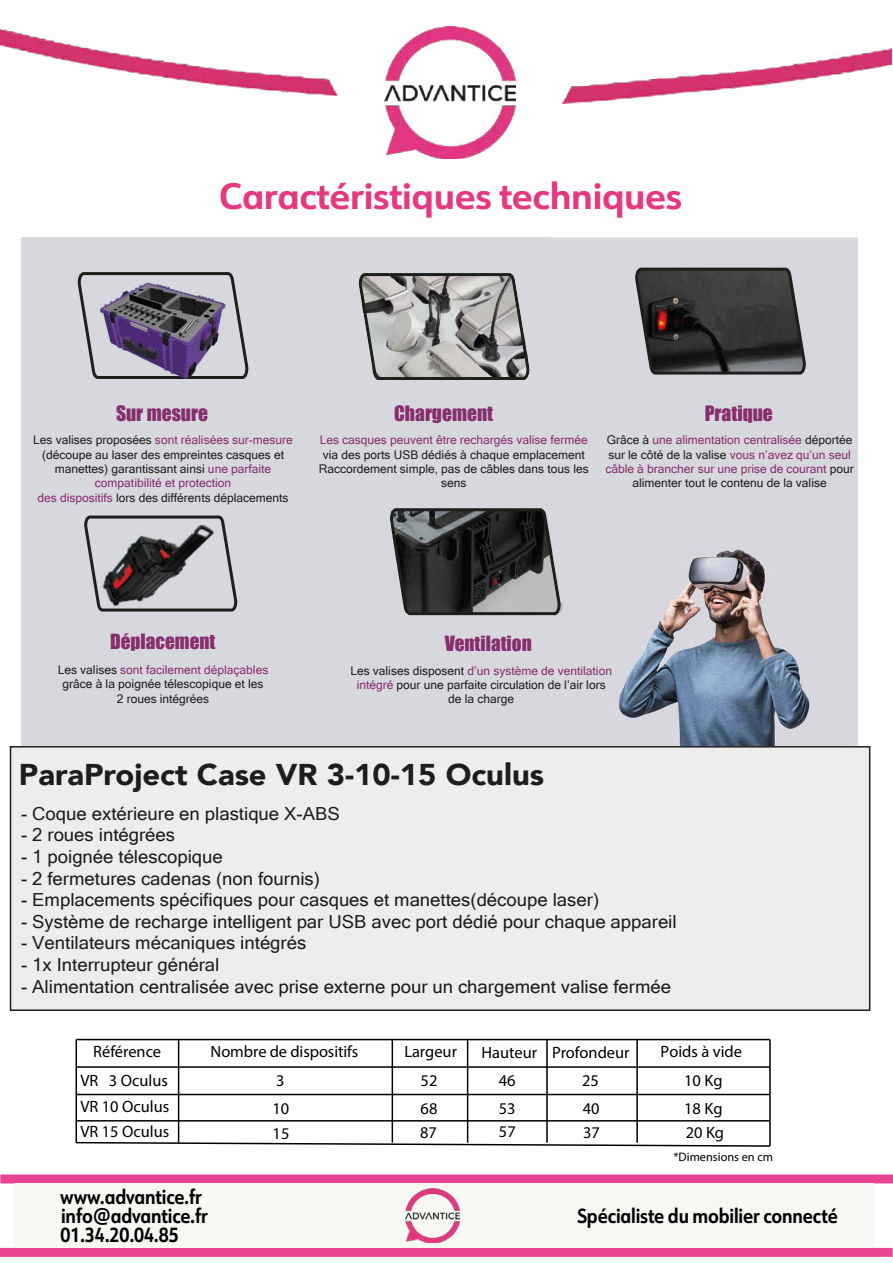
<style>
.page{position:relative;width:893px;height:1263px;background:#fff}
.page>*{position:absolute;margin:0;border:0;box-sizing:border-box;transform-origin:0 0}
.t1{font:700 36px "URW Form";letter-spacing:-.01em;color:#e53880}
.t2{font:900 30px "Avenir";color:#1d1d1b}
.t3{font:700 20.1px/38.4px "URW Form";letter-spacing:-.01em;color:#010101;scale:.87 1}
.t4{font:19.5px "Impact";color:#872e6d}
.t5{font:19.2px "Impact";color:#872e6d}
.t6{font:18px "Microsoft Sans Serif";color:#1d1d1b}
.t7{font:16.35px/25.7px "Myriad Pro";color:#010101}
.t8{font:12.3px "Myriad Pro";color:#010101}
.t9{font:12px/14.4px "Microsoft Sans Serif";color:#1e1e1c;text-align:center}
.t10{font:12px/14.4px "Microsoft Sans Serif";color:#872e6d;text-align:center}
.s1{color:#872e6d}
.s2{color:#1e1e1c}
</style>
<div class="page">
<div style="left:21px;top:237px;width:528px;height:509px;background:#d7d8de"></div>
<div style="left:549px;top:237px;width:309px;height:509px;background:#d7d8de"></div>
<div style="left:10px;top:746px;width:860px;height:265px;background:#ededed;border:2px solid #1d1d1b"></div>
<img style="left:0;top:28px;width:892px;height:68px">
<img style="left:563px;top:80px;width:103px;height:24px">
<img style="left:385px;top:26px;width:131px;height:132px">
<div style="left:0;top:1174px;width:893px;height:9px;background:#e74591"></div>
<div style="left:0;top:1248px;width:893px;height:9px;background:#e74591"></div>
<div style="left:14px;top:1183px;width:860px;height:65px;background:#f7f7f4"></div>
<img style="left:406px;top:1189px;width:53px;height:53px">
<hr style="left:76px;top:1039px;width:1px;height:104px;background:#010101">
<hr style="left:76px;top:1039px;width:694px;height:1px;background:#010101">
<hr style="left:76px;top:1066px;width:694px;height:2px;background:#010101">
<hr style="left:76px;top:1094px;width:694px;height:1px;background:#010101">
<hr style="left:76px;top:1120px;width:694px;height:1px;background:#010101">
<svg style="left:75px;top:1141px;width:696px;height:6px"></svg>
<hr style="left:178px;top:1039px;width:1px;height:104px;background:#010101">
<hr style="left:392px;top:1039px;width:1px;height:104px;background:#010101">
<hr style="left:467px;top:1039px;width:1px;height:104px;background:#010101">
<hr style="left:546px;top:1039px;width:2px;height:104px;background:#010101">
<hr style="left:636px;top:1039px;width:2px;height:104px;background:#010101">
<hr style="left:769px;top:1039px;width:2px;height:107px;background:#010101">
<img style="left:549px;top:530px;width:298px;height:216px">
<svg style="left:77px;top:272px;width:172px;height:107px"></svg>
<img style="left:100px;top:281px;width:126px;height:98px">
<svg style="left:358px;top:264px;width:192px;height:123px"></svg>
<svg style="left:620px;top:257px;width:204px;height:123px;background:#6b6b6d"></svg>
<svg style="left:84px;top:520px;width:154px;height:92px"></svg>
<img style="left:85px;top:515px;width:141px;height:97px">
<svg style="left:390px;top:496px;width:191px;height:123px;background:#6a6b6c"></svg>
<h1 class="t1" style="left:219px;top:171px;width:465px">Caractéristiques techniques</h1>
<h3 class="t4" style="left:116px;top:398px;width:93px">Sur mesure</h3>
<h3 class="t4" style="left:394px;top:398px;width:101px">Chargement</h3>
<h3 class="t4" style="left:705px;top:398px;width:70px">Pratique</h3>
<p class="t9" style="left:33px;top:433px;width:261px">Les valises proposées <span class="s1">sont réalisées sur-mesure </span>(découpe au laser des empreintes casques et manettes) garantissant ainsi <span class="s1">une parfaite compatibilité et protection<br>des dispositifs</span> lors des différents déplacements</p>
<p class="t10" style="left:320px;top:433px;width:270px">Les casques peuvent être rechargés valise fermée</p>
<p class="t9" style="left:319px;top:447px;width:272px">via des ports USB dédiés à chaque emplacement<br>Raccordement simple, pas de câbles dans tous les sens</p>
<p class="t10" style="left:605px;top:433px;width:250px"><span class="s2">Grâce à</span> une alimentation centralisée <span class="s2">déportée sur le côté de la valise</span> vous n’avez qu’un seul câble à brancher sur une prise de courant <span class="s2">pour alimenter tout le contenu de la valise</span></p>
<h3 class="t5" style="left:110px;top:626px;width:107px">Déplacement</h3>
<h3 class="t5" style="left:445px;top:628px;width:89px">Ventilation</h3>
<p class="t9" style="left:58px;top:662px;width:212px">Les valises <span class="s1">sont facilement déplaçables </span>grâce à la poignée télescopique et les<br>2 roues intégrées</p>
<p class="t9" style="left:350px;top:663px;width:263px">Les valises disposent <span class="s1">d’un système de ventilation intégré</span> pour une parfaite circulation de l’air lors de la charge</p>
<h2 class="t2" style="left:19px;top:748px;width:527px">ParaProject Case VR 3-10-15 Oculus</h2>
<h3 class="t6" style="left:21px;top:803px;width:320px">- Coque extérieure en plastique X-ABS</h3>
<h3 class="t6" style="left:21px;top:825px;width:156px">- 2 roues intégrées</h3>
<h3 class="t6" style="left:21px;top:846px;width:203px">- 1 poignée télescopique</h3>
<h3 class="t6" style="left:21px;top:868px;width:300px">- 2 fermetures cadenas (non fournis)</h3>
<h3 class="t6" style="left:21px;top:889px;width:579px">- Emplacements spécifiques pour casques et manettes(découpe laser)</h3>
<h3 class="t6" style="left:21px;top:911px;width:657px">- Système de recharge intelligent par USB avec port dédié pour chaque appareil</h3>
<h3 class="t6" style="left:21px;top:933px;width:287px">- Ventilateurs mécaniques intégrés</h3>
<h3 class="t6" style="left:21px;top:954px;width:200px">- 1x Interrupteur général</h3>
<h3 class="t6" style="left:21px;top:976px;width:651px">- Alimentation centralisée avec prise externe pour un chargement valise fermée</h3>
<h3 class="t7" style="left:93px;top:1038px;width:69px">Référence</h3>
<h3 class="t7" style="left:211px;top:1038px;width:149px">Nombre de dispositifs</h3>
<h3 class="t7" style="left:404px;top:1038px;width:54px">Largeur</h3>
<h3 class="t7" style="left:481px;top:1039px;width:57px">Hauteur</h3>
<h3 class="t7" style="left:272px;top:1066px;width:18px;line-height:28.2px">3<br>10</h3>
<h3 class="t7" style="left:273px;top:1120px;width:18px">15</h3>
<h3 class="t7" style="left:80px;top:1067px;width:90px;text-align:justify">VR 3 Oculus VR 10 Oculus VR 15 Oculus</h3>
<h3 class="t7" style="left:499px;top:1066px;width:18px;line-height:28.5px">46<br>53</h3>
<h3 class="t7" style="left:499px;top:1118px;width:18px">57</h3>
<h3 class="t7" style="left:421px;top:1066px;width:18px;line-height:28.3px">52<br>68</h3>
<h3 class="t7" style="left:420px;top:1119px;width:18px">87</h3>
<h3 class="t7" style="left:552px;top:1039px;width:79px">Profondeur</h3>
<h3 class="t7" style="left:582px;top:1066px;width:19px;line-height:28px">25<br>40</h3>
<h3 class="t7" style="left:583px;top:1119px;width:18px">37</h3>
<h3 class="t7" style="left:661px;top:1038px;width:83px">Poids à vide</h3>
<h3 class="t7" style="left:684px;top:1066px;width:40px;line-height:28.3px">10 Kg<br>18 Kg</h3>
<h3 class="t7" style="left:686px;top:1119px;width:40px">20 Kg</h3>
<p class="t8" style="left:673px;top:1149px;width:101px">*Dimensions en cm</p>
<h3 class="t3" style="left:60px;top:1176px;width:164px">www.advantice.fr<br>01.34.20.04.85</h3>
<h3 class="t3" style="left:61px;top:1196px;width:170px">info@advantice.fr</h3>
<h3 class="t3" style="left:577px;top:1196px;width:301px">Spécialiste du mobilier connecté</h3>
</div>
